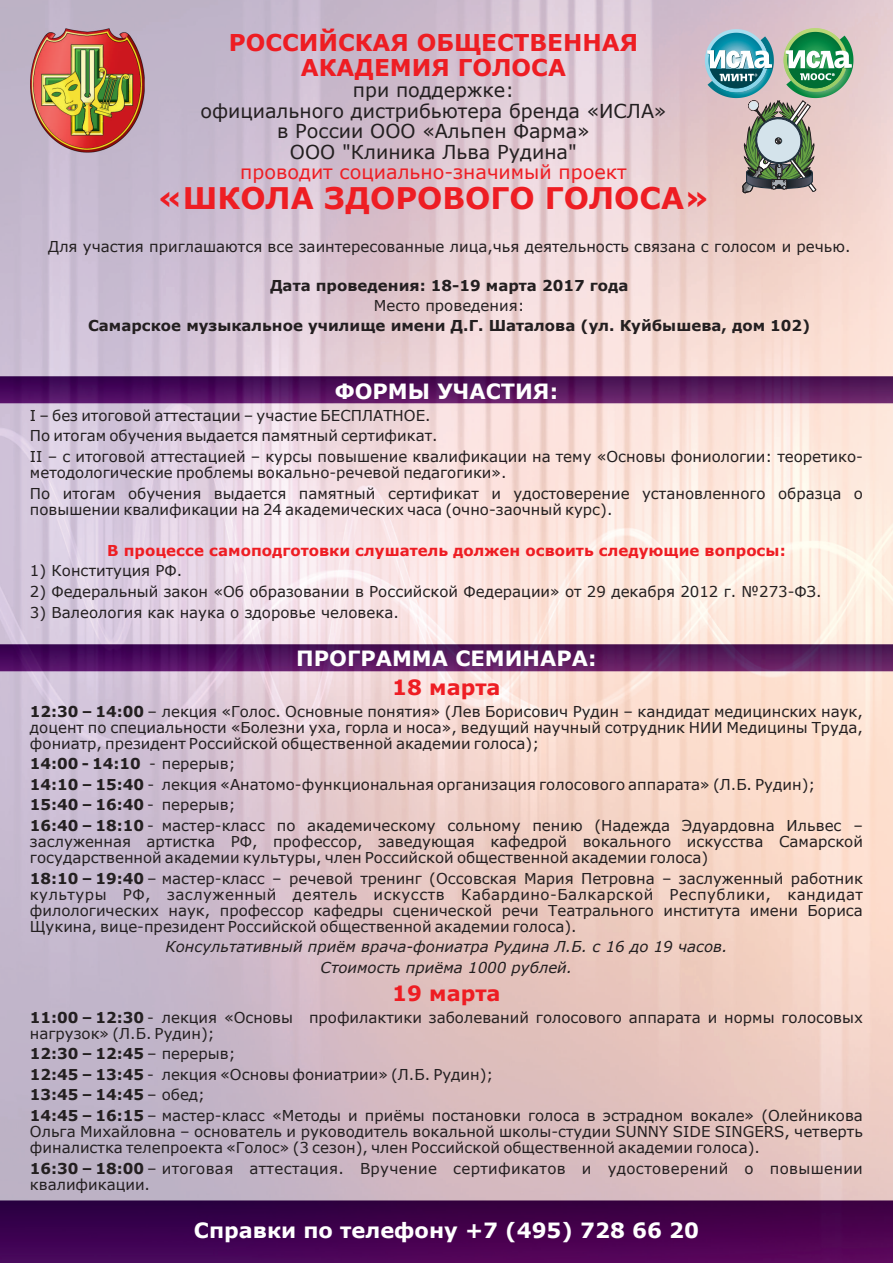
<style>
.page{position:relative;width:893px;height:1263px;background:#fff}
.page>*{position:absolute;margin:0;border:0;box-sizing:border-box;transform-origin:0 0}
.t1{font:700 29.7px "Verdana";color:#ee1d23}
.t2{font:700 23.1px/24.8px "Verdana";color:#ee1d23;text-align:center}
.t3{font:700 21px "Verdana";color:#fff}
.t4{font:700 21px "Verdana";color:#ee1d23}
.t5{font:19.2px/20.5px "Verdana";color:#231f20;text-align:center}
.t6{font:19.2px "Verdana";color:#ee1d23}
.t7{font:15px/20.5px "Verdana";color:#231f20}
.t8{font:700 15px "Verdana";color:#231f20}
.t9{font:15px/16px "Verdana";letter-spacing:.02em;color:#231f20}
.t10{font:italic 15px/20.5px "Verdana";color:#231f20;text-align:center}
.t11{font:700 15px "Verdana";color:#ee1d23}
.s1{font-weight:700}
</style>
<div class="page">
<img style="left:0;top:0;width:893px;height:1263px">
<img style="left:30px;top:28px;width:115px;height:124px">
<svg style="left:705px;top:0;width:148px;height:193px"></svg>
<h2 class="t2" style="left:229px;top:32px;width:411px">РОССИЙСКАЯ ОБЩЕСТВЕННАЯ<br>АКАДЕМИЯ ГОЛОСА</h2>
<p class="t5" style="left:200px;top:81px;width:468px">при поддержке:<br>официального дистрибьютера бренда «ИСЛА» в России ООО «Альпен Фарма»<br>ООО "Клиника Льва Рудина"</p>
<p class="t6" style="left:240px;top:165px;width:388px">проводит социально-значимый проект</p>
<h1 class="t1" style="left:158px;top:186px;width:553px">«ШКОЛА ЗДОРОВОГО ГОЛОСА»</h1>
<p class="t7" style="left:48px;top:237px;width:804px">Для участия приглашаются все заинтересованные лица,чья деятельность связана с голосом и речью.</p>
<p class="t8" style="left:270px;top:280px;width:360px">Дата проведения: 18-19 марта 2017 года</p>
<p class="t7" style="left:374px;top:297px;width:152px">Место проведения:</p>
<p class="t8" style="left:88px;top:319px;width:724px">Самарское музыкальное училище имени Д.Г. Шаталова (ул. Куйбышева, дом 102)</p>
<h3 class="t3" style="left:335px;top:383px;width:225px">ФОРМЫ УЧАСТИЯ:</h3>
<p class="t7" style="left:30px;top:406px;width:834px">I – без итоговой аттестации – участие БЕСПЛАТНОЕ.<br>По итогам обучения выдается памятный сертификат.<br>II – с итоговой аттестацией – курсы повышение квалификации на тему «Основы фониологии: теоретико-</p>
<p class="t7" style="left:30px;top:464px;width:834px">методологические проблемы вокально-речевой педагогики».<br>По итогам обучения выдается памятный сертификат и удостоверение установленного образца о</p>
<p class="t7" style="left:30px;top:500px;width:584px">повышении квалификации на 24 академических часа (очно-заочный курс).</p>
<p class="t11" style="left:107px;top:544px;width:680px">В процессе самоподготовки слушатель должен освоить следующие вопросы:</p>
<p class="t7" style="left:30px;top:562px;width:154px">1) Конституция РФ.</p>
<p class="t7" style="left:30px;top:583px;width:793px">2) Федеральный закон «Об образовании в Российской Федерации» от 29 декабря 2012 г. №273-ФЗ.</p>
<p class="t7" style="left:30px;top:603px;width:370px">3) Валеология как наука о здоровье человека.</p>
<h3 class="t3" style="left:296px;top:650px;width:302px">ПРОГРАММА СЕМИНАРА:</h3>
<h3 class="t4" style="left:392px;top:678px;width:110px">18 марта</h3>
<p class="t7" style="left:30px;top:704px;width:834px;line-height:16px;text-align:justify"><span class="s1">12:30 – 14:00</span> – лекция «Голос. Основные понятия» (Лев Борисович Рудин – кандидат медицинских наук, доцент по специальности «Болезни уха, горла и носа», ведущий научный сотрудник НИИ Медицины Труда, фониатр, президент Российской общественной академии голоса);</p>
<p class="t7" style="left:30px;top:755px;width:834px"><span class="s1">14:00 - 14:10</span> - перерыв;<br><span class="s1">14:10 – 15:40</span> - лекция «Анатомо-функциональная организация голосового аппарата» (Л.Б. Рудин); <span class="s1">15:40 – 16:40</span> - перерыв;<br><span class="s1">16:40 – 18:10</span> - мастер-класс по академическому сольному пению (Надежда Эдуардовна Ильвес –</p>
<p class="t7" style="left:30px;top:835px;width:834px;line-height:16px">заслуженная артистка РФ, профессор, заведующая кафедрой вокального искусства Самарской государственной академии культуры, член Российской общественной академии голоса)</p>
<p class="t7" style="left:30px;top:871px;width:834px;line-height:16px;text-align:justify"><span class="s1">18:10 – 19:40</span> – мастер-класс – речевой тренинг (Оссовская Мария Петровна – заслуженный работник культуры РФ, заслуженный деятель искусств Кабардино-Балкарской Республики, кандидат филологических наук, профессор кафедры сценической речи Театрального института имени Бориса Щукина, вице-президент Российской общественной академии голоса).</p>
<p class="t10" style="left:165px;top:938px;width:564px">Консультативный приём врача-фониатра Рудина Л.Б. с 16 до 19 часов.<br>Стоимость приёма 1000 рублей.</p>
<p class="t7" style="left:30px;top:1010px;width:834px;line-height:16px"><span class="s1">11:00 – 12:30</span> - лекция «Основы профилактики заболеваний голосового аппарата и нормы голосовых нагрузок» (Л.Б. Рудин);</p>
<p class="t7" style="left:30px;top:1045px;width:834px"><span class="s1">12:30 – 12:45</span> – перерыв;<br><span class="s1">12:45 – 13:45</span> - лекция «Основы фониатрии» (Л.Б. Рудин);<br><span class="s1">13:45 – 14:45</span> – обед;<br><span class="s1">14:45 – 16:15</span> – мастер-класс «Методы и приёмы постановки голоса в эстрадном вокале» (Олейникова</p>
<p class="t7" style="left:30px;top:1125px;width:834px;line-height:16px">Ольга Михайловна – основатель и руководитель вокальной школы-студии SUNNY SIDE SINGERS, четверть финалистка телепроекта «Голос» (3 сезон), член Российской общественной академии голоса).</p>
<p class="t9" style="left:30px;top:1161px;width:834px"><span class="s1">16:30 – 18:00</span> – итоговая аттестация. Вручение сертификатов и удостоверений о повышении квалификации.</p>
<h3 class="t4" style="left:392px;top:984px;width:110px">19 марта</h3>
<h3 class="t3" style="left:194px;top:1222px;width:507px">Справки по телефону +7 (495) 728 66 20</h3>
</div>
